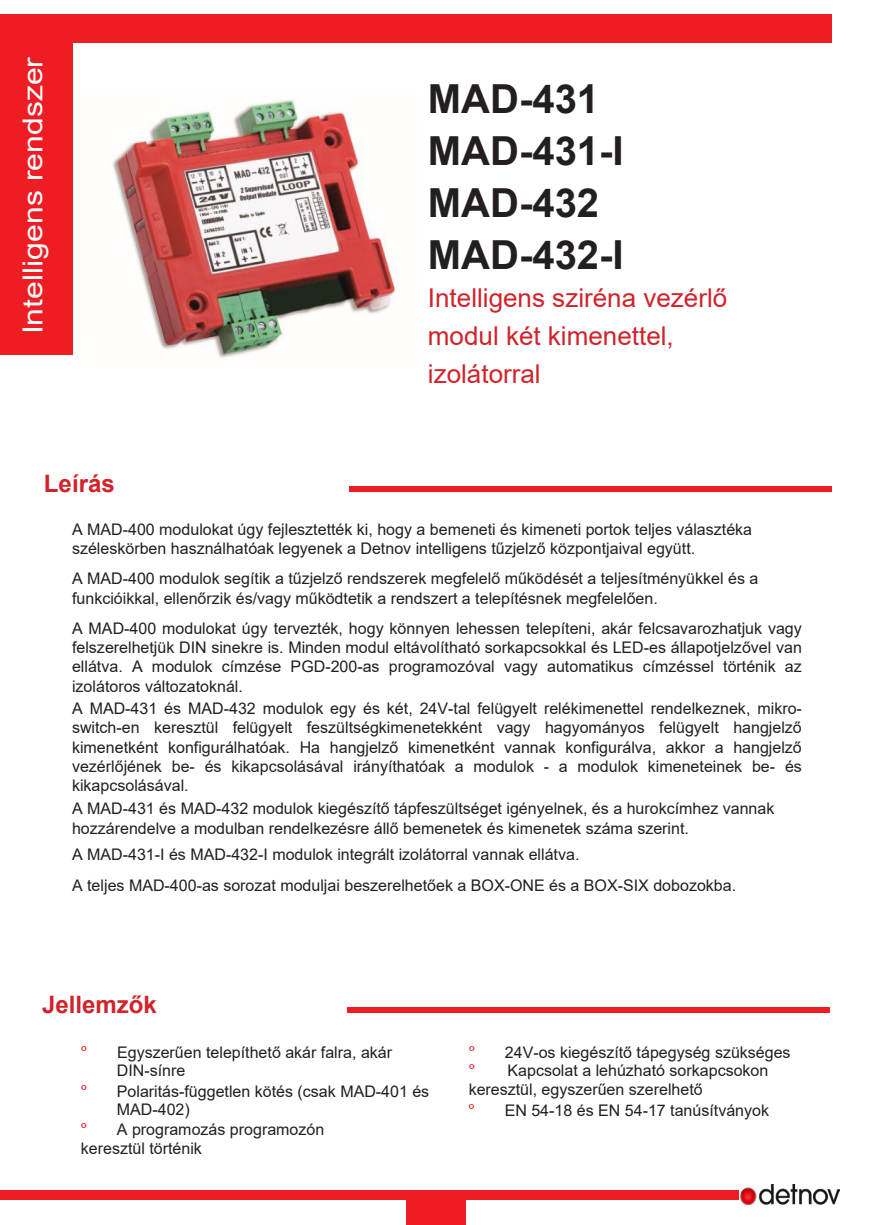
<style>
.page{position:relative;width:874px;height:1225px;background:#fff}
.page>*{position:absolute;margin:0;border:0;box-sizing:border-box;transform-origin:0 0}
.t1{font:700 40px "Arial";color:#231f20}
.t2{font:27.6px "Arial";color:#fff;scale:1.16 1}
.t3{font:26px/38px "Arial";color:#d1232a}
.t4{font:700 24px "Arial";color:#d1232a}
.t5{font:18px "Minion Pro";color:#ee1d23}
.t6{font:16px/19.2px "Arial";color:#231f20}
</style>
<div class="page">
<div style="left:0;top:15px;width:831px;height:28px;background:#ee1d23"></div>
<div style="left:0;top:15px;width:73px;height:339px;background:#ee1d23"></div>
<div style="left:0;top:1189px;width:738px;height:10px;background:#ee1d23"></div>
<div style="left:406px;top:1199px;width:59px;height:26px;background:#ee1d23"></div>
<img style="left:740px;top:1184px;width:99px;height:20px">
<div style="left:349px;top:486px;width:482px;height:6px;background:#ee1d23"></div>
<div style="left:347px;top:1007px;width:482px;height:5px;background:#ee1d23"></div>
<img style="left:112px;top:99px;width:286px;height:259px">
<h2 class="t2" style="left:14px;top:334px;width:241px;rotate:-90deg">Intelligens rendszer</h2>
<p class="t4" style="left:44px;top:467px;width:72px">Leírás</p>
<p class="t1" style="left:427px;top:71px;width:173px">MAD-431</p>
<p class="t1" style="left:427px;top:123px;width:197px">MAD-431-I</p>
<p class="t1" style="left:427px;top:175px;width:173px">MAD-432</p>
<p class="t1" style="left:427px;top:227px;width:197px">MAD-432-I</p>
<p class="t3" style="left:427px;top:278px;width:301px">Intelligens sziréna vezérlő modul két kimenettel, izolátorral</p>
<p class="t6" style="left:72px;top:519px;width:681px">A MAD-400 modulokat úgy fejlesztették ki, hogy a bemeneti és kimeneti portok teljes választéka széleskörben használhatóak legyenek a Detnov intelligens tűzjelző központjaival együtt.</p>
<p class="t6" style="left:72px;top:569px;width:687px">A MAD-400 modulok segítik a tűzjelző rendszerek megfelelő működését a teljesítményükkel és a funkcióikkal, ellenőrzik és/vagy működtetik a rendszert a telepítésnek megfelelően.</p>
<p class="t6" style="left:72px;top:619px;width:731px;text-align:justify">A MAD-400 modulokat úgy tervezték, hogy könnyen lehessen telepíteni, akár felcsavarozhatjuk vagy felszerelhetjük DIN sinekre is. Minden modul eltávolítható sorkapcsokkal és LED-es állapotjelzővel van ellátva. A modulok címzése PGD-200-as programozóval vagy automatikus címzéssel történik az izolátoros változatoknál.</p>
<p class="t6" style="left:72px;top:699px;width:731px;text-align:justify">A MAD-431 és MAD-432 modulok egy és két, 24V-tal felügyelt relékimenettel rendelkeznek, mikro&shy;switch-en keresztül felügyelt feszültségkimenetekként vagy hagyományos felügyelt hangjelző kimenetként konfigurálhatóak. Ha hangjelző kimenetként vannak konfigurálva, akkor a hangjelző vezérlőjének be- és kikapcsolásával irányíthatóak a modulok - a modulok kimeneteinek be- és kikapcsolásával.</p>
<p class="t6" style="left:72px;top:799px;width:703px">A MAD-431 és MAD-432 modulok kiegészítő tápfeszültséget igényelnek, és a hurokcímhez vannak hozzárendelve a modulban rendelkezésre állő bemenetek és kimenetek száma szerint.</p>
<p class="t6" style="left:72px;top:845px;width:508px">A MAD-431-I és MAD-432-I modulok integrált izolátorral vannak ellátva.</p>
<p class="t6" style="left:72px;top:875px;width:665px">A teljes MAD-400-as sorozat moduljai beszerelhetőek a BOX-ONE és a BOX-SIX dobozokba.</p>
<p class="t4" style="left:42px;top:988px;width:116px">Jellemzők</p>
<p class="t5" style="left:81px;top:1040px;width:8px">°</p>
<p class="t6" style="left:117px;top:1042px;width:276px">Egyszerűen telepíthető akár falra, akár</p>
<p class="t6" style="left:117px;top:1061px;width:70px">DIN-sínre</p>
<p class="t5" style="left:81px;top:1078px;width:8px">°</p>
<p class="t6" style="left:117px;top:1081px;width:314px">Polaritás-független kötés (csak MAD-401 és</p>
<p class="t6" style="left:117px;top:1099px;width:74px">MAD-402)</p>
<p class="t5" style="left:81px;top:1117px;width:8px">°</p>
<p class="t6" style="left:81px;top:1119px;width:245px;text-indent:36px">A programozás programozón keresztül történik</p>
<p class="t5" style="left:468px;top:1040px;width:8px">°</p>
<p class="t6" style="left:504px;top:1042px;width:287px">24V-os kiegészítő tápegység szükséges</p>
<p class="t5" style="left:468px;top:1058px;width:8px">°</p>
<p class="t6" style="left:468px;top:1061px;width:301px;line-height:18.6px;text-indent:39px">Kapcsolat a lehúzható sorkapcsokon keresztül, egyszerűen szerelhető</p>
<p class="t5" style="left:468px;top:1098px;width:8px">°</p>
<p class="t6" style="left:504px;top:1100px;width:266px">EN 54-18 és EN 54-17 tanúsítványok</p>
</div>
